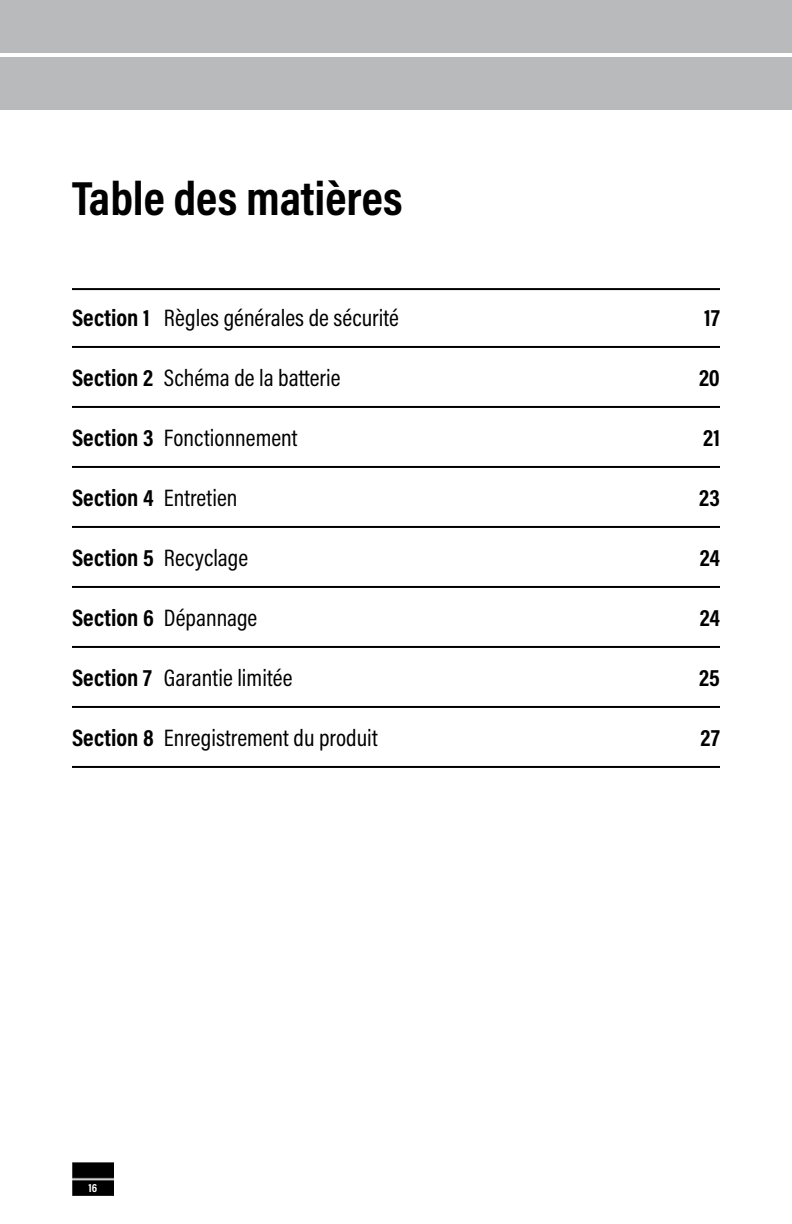
<style>
.page{position:relative;width:792px;height:1224px;background:#fff}
.page>*{position:absolute;margin:0;border:0;box-sizing:border-box;transform-origin:0 0}
.t1{font:700 48.2px "Acumin Pro Cond";color:#000}
.t2{font:24px "Acumin Pro Cond";color:#000}
.t3{font:700 24px "Acumin Pro Cond";letter-spacing:.01em;color:#000}
.t4{font:700 12px "Acumin Pro Cond";color:#fff}
.s1{font-weight:700}
</style>
<div class="page">
<img style="left:72px;top:1163px;width:41px;height:33px">
<div style="left:0;top:0;width:792px;height:52px;background:#b8babc"></div>
<div style="left:0;top:57px;width:792px;height:53px;background:#b8babc"></div>
<hr style="left:72px;top:288px;width:648px;height:2px;background:#000">
<hr style="left:72px;top:346px;width:648px;height:2px;background:#000">
<hr style="left:72px;top:406px;width:648px;height:2px;background:#000">
<hr style="left:72px;top:466px;width:648px;height:2px;background:#000">
<hr style="left:72px;top:526px;width:648px;height:2px;background:#000">
<hr style="left:72px;top:586px;width:648px;height:2px;background:#000">
<hr style="left:72px;top:646px;width:648px;height:2px;background:#000">
<hr style="left:72px;top:706px;width:648px;height:2px;background:#000">
<hr style="left:72px;top:766px;width:648px;height:2px;background:#000">
<h1 class="t1" style="left:72px;top:167px;width:332px">Table des matières</h1>
<p class="t2" style="left:72px;top:302px;width:328px"><span class="s1">Section 1</span> Règles générales de sécurité</p>
<p class="t3" style="left:704px;top:302px;width:17px">17</p>
<p class="t2" style="left:72px;top:362px;width:270px"><span class="s1">Section 2</span> Schéma de la batterie</p>
<p class="t3" style="left:699px;top:362px;width:22px">20</p>
<p class="t2" style="left:72px;top:422px;width:227px"><span class="s1">Section 3</span> Fonctionnement</p>
<p class="t3" style="left:703px;top:422px;width:18px">21</p>
<p class="t2" style="left:72px;top:482px;width:167px"><span class="s1">Section 4</span> Entretien</p>
<p class="t3" style="left:699px;top:482px;width:22px">23</p>
<p class="t2" style="left:72px;top:542px;width:178px"><span class="s1">Section 5</span> Recyclage</p>
<p class="t3" style="left:700px;top:542px;width:22px">24</p>
<p class="t2" style="left:72px;top:602px;width:187px"><span class="s1">Section 6</span> Dépannage</p>
<p class="t3" style="left:700px;top:602px;width:22px">24</p>
<p class="t2" style="left:72px;top:662px;width:222px"><span class="s1">Section 7</span> Garantie limitée</p>
<p class="t3" style="left:699px;top:662px;width:22px">25</p>
<p class="t2" style="left:72px;top:722px;width:307px"><span class="s1">Section 8</span> Enregistrement du produit</p>
<p class="t3" style="left:701px;top:722px;width:21px">27</p>
<p class="t4" style="left:88px;top:1180px;width:10px">16</p>
</div>
